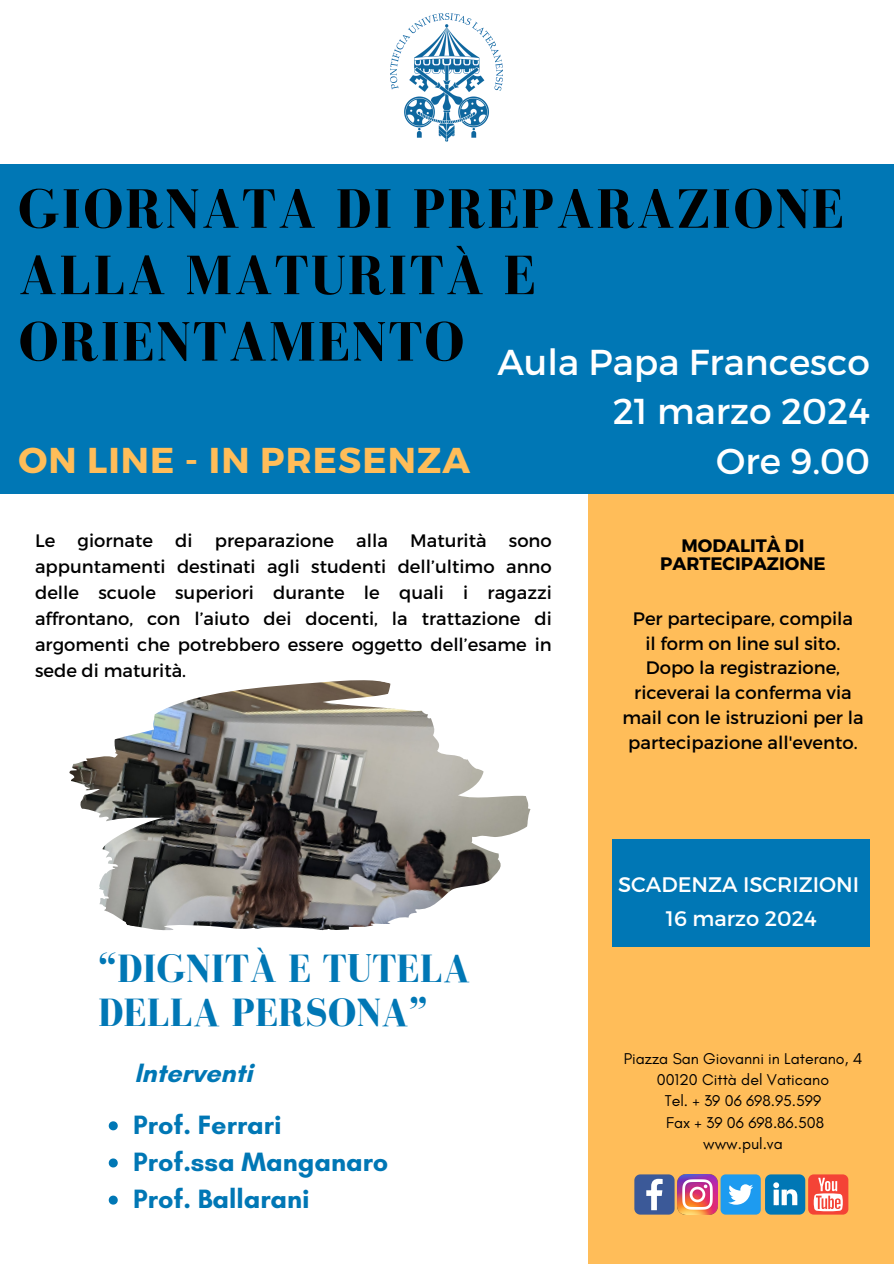
<style>
.page{position:relative;width:894px;height:1264px;background:#fff}
.page>*{position:absolute;margin:0;border:0;box-sizing:border-box;transform-origin:0 0}
.t1{font:700 57px/66.3px "Bodoni FLF";letter-spacing:.03em;color:#000}
.t2{font:700 40.5px/43.8px "Bodoni FLF";color:#0077b5}
.t3{font:36px "Montserrat";color:#fff}
.t4{font:700 36px "Montserrat";letter-spacing:.03em;color:#ffbd59}
.t5{font:700 27px "Glacial Indifference";color:#0077b5}
.t6{font:21px "Montserrat";color:#fff}
.t7{font:18px/25.8px "Montserrat";color:#000;text-align:justify}
.t8{font:700 18px "Montserrat";color:#000}
.t9{font:15.9px "Glacial Indifference";color:#000}
</style>
<div class="page">
<div style="left:0;top:0;width:893px;height:1263px;background:#0077b5"></div>
<div style="left:584px;top:494px;width:309px;height:769px;background:#ffbd59"></div>
<div style="left:0;top:0;width:893px;height:164px;background:#fff"></div>
<div style="left:0;top:494px;width:587px;height:769px;background:#fff"></div>
<svg style="left:634px;top:1174px;width:40px;height:40px;background:#6076a6"></svg>
<div style="left:720px;top:1174px;width:40px;height:40px;background:#1d9bf0;border-radius:5px"></div>
<svg style="left:728px;top:1184px;width:25px;height:20px"></svg>
<img style="left:677px;top:1174px;width:40px;height:40px">
<svg style="left:765px;top:1174px;width:40px;height:40px;background:#3490bf"></svg>
<div style="left:807px;top:1174px;width:41px;height:40px;background:#f44336;border-radius:6px"></div>
<svg style="left:813px;top:1177px;width:29px;height:34px"></svg>
<img style="left:69px;top:680px;width:461px;height:251px">
<div style="left:612px;top:839px;width:257px;height:107px;background:#0077b5"></div>
<img style="left:390px;top:13px;width:112px;height:129px">
<svg style="left:109px;top:1121px;width:9px;height:9px"></svg>
<svg style="left:109px;top:1158px;width:9px;height:9px"></svg>
<svg style="left:109px;top:1195px;width:9px;height:9px"></svg>
<p class="t1" style="left:18px;top:175px;width:826px">GIORNATA DI PREPARAZIONE<br>ALLA MATURITÀ E<br>ORIENTAMENTO</p>
<p class="t3" style="left:497px;top:338px;width:374px">Aula Papa Francesco</p>
<p class="t3" style="left:612px;top:388px;width:259px">21 marzo 2024</p>
<p class="t3" style="left:716px;top:437px;width:155px">Ore 9.00</p>
<p class="t4" style="left:18px;top:437px;width:453px">ON LINE - IN PRESENZA</p>
<p class="t7" style="left:35px;top:527px;width:518px">Le giornate di preparazione alla Maturità sono appuntamenti destinati agli studenti dell’ultimo anno delle scuole superiori durante le quali i ragazzi affrontano, con l’aiuto dei docenti, la trattazione di argomenti che potrebbero essere oggetto dell’esame in sede di maturità.</p>
<p class="t2" style="left:98px;top:946px;width:373px">“DIGNITÀ E TUTELA<br>DELLA PERSONA”</p>
<p class="t5" style="left:134px;top:1056px;width:120px">Interventi</p>
<p class="t5" style="left:133px;top:1108px;width:150px">Prof. Ferrari</p>
<p class="t5" style="left:133px;top:1145px;width:256px">Prof.ssa Manganaro</p>
<p class="t5" style="left:133px;top:1182px;width:178px">Prof. Ballarani</p>
<p class="t8" style="left:681px;top:534px;width:125px">MODALITÀ DI</p>
<p class="t8" style="left:660px;top:552px;width:167px">PARTECIPAZIONE</p>
<p class="t7" style="left:632px;top:604px;width:222px">Per partecipare, compila</p>
<p class="t7" style="left:645px;top:629px;width:196px">il form on line sul sito.</p>
<p class="t7" style="left:622px;top:654px;width:243px;line-height:24.8px;text-align:center">Dopo la registrazione, riceverai la conferma via mail con le istruzioni per la partecipazione all'evento.</p>
<p class="t6" style="left:618px;top:870px;width:242px">SCADENZA ISCRIZIONI</p>
<p class="t6" style="left:665px;top:904px;width:152px">16 marzo 2024</p>
<p class="t9" style="left:623px;top:1048px;width:240px">Piazza San Giovanni in Laterano, 4</p>
<p class="t9" style="left:656px;top:1069px;width:174px">00120 Città del Vaticano</p>
<p class="t9" style="left:664px;top:1091px;width:158px">Tel. + 39 06 698.95.599</p>
<p class="t9" style="left:666px;top:1112px;width:159px">Fax + 39 06 698.86.508</p>
<p class="t9" style="left:703px;top:1134px;width:81px">www.pul.va</p>
</div>
